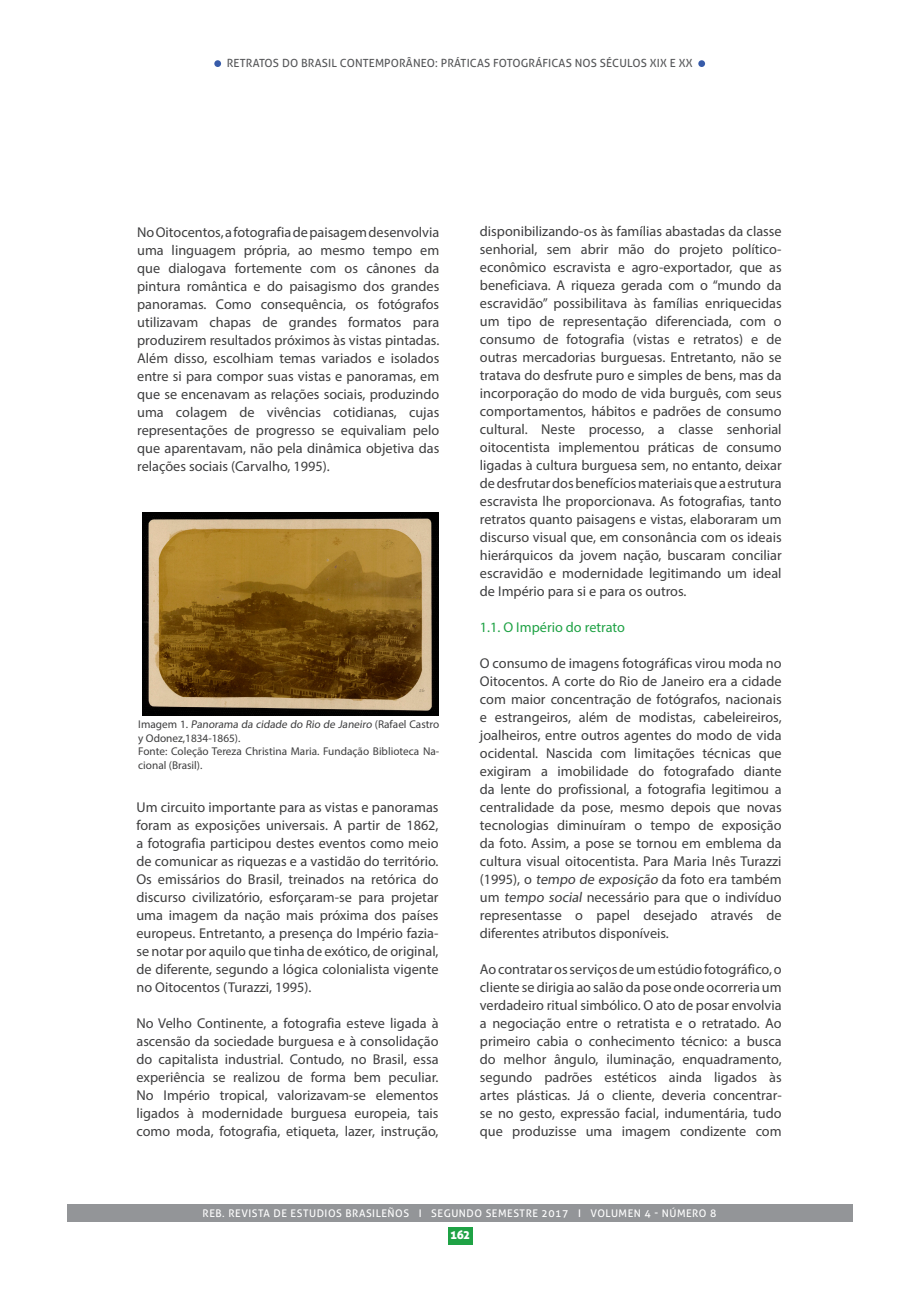
<style>
.page{position:relative;width:919px;height:1289px;background:#fff}
.page>*{position:absolute;margin:0;border:0;box-sizing:border-box;transform-origin:0 0}
.t1{font:14.25px/18px "Myriad Pro";color:#3e3e3f;text-align:justify}
.t2{font:14.25px "Myriad Pro";color:#1fa245}
.t3{font:12px "Aller Display";color:#fff}
.t4{font:11.25px/13.5px "Myriad Pro";color:#3e3e3f}
.t5{font:11.25px "Aller";letter-spacing:.01em;color:#57585a}
.t6{font:10.5px "Aller";letter-spacing:.05em;color:#fff}
</style>
<div class="page">
<div style="left:67px;top:1203px;width:785px;height:18px;background:#939598"></div>
<div style="left:448px;top:1226px;width:24px;height:18px;background:#1fa245"></div>
<div style="left:214px;top:60px;width:7px;height:7px;background:#375ba9;border-radius:50%"></div>
<div style="left:698px;top:60px;width:7px;height:7px;background:#375ba9;border-radius:50%"></div>
<img style="left:142px;top:512px;width:297px;height:203px">
<p class="t5" style="left:227px;top:56px;width:467px">RETRATOS DO BRASIL CONTEMPORÂNEO: PRÁTICAS FOTOGRÁFICAS NOS SÉCULOS XIX E XX</p>
<p class="t1" style="left:137px;top:223px;width:303px">No Oitocentos, a fotografia de paisagem desenvolvia uma linguagem própria, ao mesmo tempo em que dialogava fortemente com os cânones da pintura romântica e do paisagismo dos grandes panoramas. Como consequência, os fotógrafos utilizavam chapas de grandes formatos para produzirem resultados próximos às vistas pintadas.<br>Além disso, escolhiam temas variados e isolados entre si para compor suas vistas e panoramas, em que se encenavam as relações sociais, produzindo uma colagem de vivências cotidianas, cujas representações de progresso se equivaliam pelo que aparentavam, não pela dinâmica objetiva das relações sociais (Carvalho, 1995).</p>
<p class="t4" style="left:138px;top:717px;width:302px">I m a g e m 1 . Panorama da cidade do Rio de Janeiro ( R a fa e l Ca st ro y Odonez,1834-1865).</p>
<p class="t4" style="left:138px;top:744px;width:302px">Fonte: Coleção Tereza Christina Maria. Fundação Biblioteca Na&shy;cional (Brasil).</p>
<p class="t1" style="left:136px;top:797px;width:303px">Um circuito importante para as vistas e panoramas foram as exposições universais. A partir de 1862, a fotografia participou destes eventos como meio de comunicar as riquezas e a vastidão do território.<br>Os emissários do Brasil, treinados na retórica do discurso civilizatório, esforçaram-se para projetar uma imagem da nação mais próxima dos países europeus. Entretanto, a presença do Império fazia&shy;se notar por aquilo que tinha de exótico, de original, de diferente, segundo a lógica colonialista vigente no Oitocentos (Turazzi, 1995).</p>
<p class="t1" style="left:136px;top:1013px;width:303px">No Velho Continente, a fotografia esteve ligada à ascensão da sociedade burguesa e à consolidação do capitalista industrial. Contudo, no Brasil, essa experiência se realizou de forma bem peculiar.<br>No Império tropical, valorizavam-se elementos ligados à modernidade burguesa europeia, tais como moda, fotografia, etiqueta, lazer, instrução,</p>
<p class="t1" style="left:480px;top:222px;width:303px">disponibilizando-os às famílias abastadas da classe senhorial, sem abrir mão do projeto político&shy;econômico escravista e agro-exportador, que as beneficiava. A riqueza gerada com o “mundo da escravidão” possibilitava às famílias enriquecidas um tipo de representação diferenciada, com o consumo de fotografia (vistas e retratos) e de outras mercadorias burguesas. Entretanto, não se tratava do desfrute puro e simples de bens, mas da incorporação do modo de vida burguês, com seus comportamentos, hábitos e padrões de consumo cultural. Neste processo, a classe senhorial oitocentista implementou práticas de consumo ligadas à cultura burguesa sem, no entanto, deixar de desfrutar dos benefícios materiais que a estrutura escravista lhe proporcionava. As fotografias, tanto retratos quanto paisagens e vistas, elaboraram um discurso visual que, em consonância com os ideais hierárquicos da jovem nação, buscaram conciliar escravidão e modernidade legitimando um ideal de Império para si e para os outros.</p>
<p class="t2" style="left:480px;top:618px;width:147px">1.1. O Império do retrato</p>
<p class="t1" style="left:480px;top:654px;width:303px">O consumo de imagens fotográficas virou moda no Oitocentos. A corte do Rio de Janeiro era a cidade com maior concentração de fotógrafos, nacionais e estrangeiros, além de modistas, cabeleireiros, joalheiros, entre outros agentes do modo de vida ocidental. Nascida com limitações técnicas que exigiram a imobilidade do fotografado diante da lente do profissional, a fotografia legitimou a centralidade da pose, mesmo depois que novas tecnologias diminuíram o tempo de exposição da foto. Assim, a pose se tornou em emblema da cultura visual oitocentista. Para Maria Inês Turazzi (1995), o tempo de exposição da foto era também um tempo social necessário para que o indivíduo representasse o papel desejado através de diferentes atributos disponíveis.</p>
<p class="t1" style="left:480px;top:960px;width:303px">Ao contratar os serviços de um estúdio fotográfico, o cliente se dirigia ao salão da pose onde ocorreria um verdadeiro ritual simbólico. O ato de posar envolvia a negociação entre o retratista e o retratado. Ao primeiro cabia o conhecimento técnico: a busca do melhor ângulo, iluminação, enquadramento, segundo padrões estéticos ainda ligados às artes plásticas. Já o cliente, deveria concentrar&shy;se no gesto, expressão facial, indumentária, tudo que produzisse uma imagem condizente com</p>
<p class="t6" style="left:202px;top:1206px;width:515px">REB. REVISTA DE ESTUDIOS BRASILEÑOS I SEGUNDO SEMESTRE 2017 I VOLUMEN 4 - NÚMERO 8</p>
<p class="t3" style="left:450px;top:1227px;width:21px">162</p>
</div>
